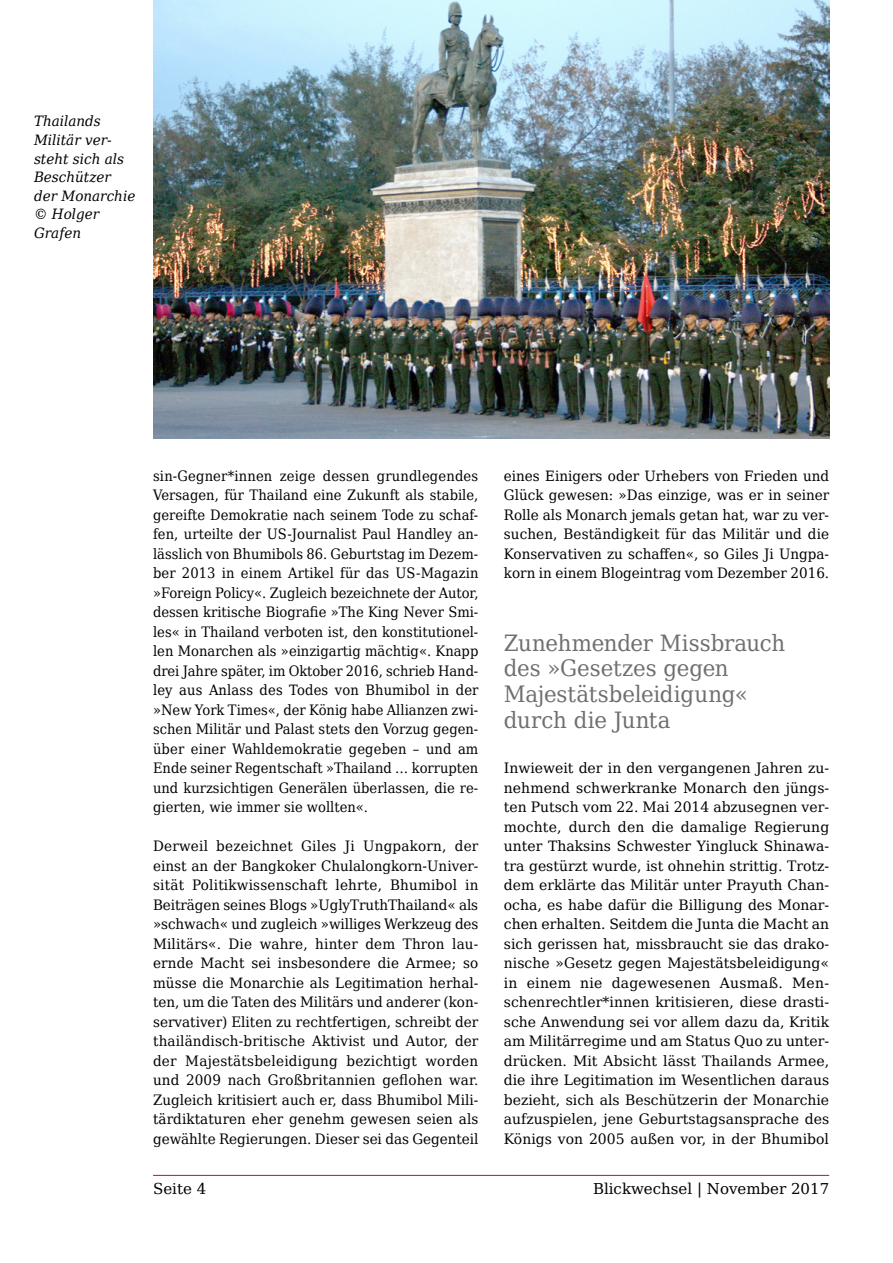
<style>
.page{position:relative;width:893px;height:1263px;background:#fff}
.page>*{position:absolute;margin:0;border:0;box-sizing:border-box;transform-origin:0 0}
.Zwischen_1{font:22.5px/25.7px "DejaVu Serif";letter-spacing:-.005em;color:#706f6f;scale:.95 1}
.t1{font:15px "DejaVu Serif 2";color:#000}
.t2{font:15px "DejaVu Serif";color:#000}
.B_1{font:14.25px/19.5px "DejaVu Serif";color:#000;text-align:justify;scale:.95 1}
.B_1_-A{font:14.25px/19.5px "DejaVu Serif";color:#000;text-align:justify}
.B_1-2{font:14.25px/19.5px "DejaVu Serif";color:#000;text-align:justify;scale:.92 1}
.t3{font:italic 14.25px/18.5px "DejaVu Serif";color:#000;scale:.95 1}
.s1{font-family:"DejaVu Serif 2"}
.s2{font-style:italic}
</style>
<div class="page">
<hr style="left:153px;top:1175px;width:676px;height:1px;background:#e3051b">
<img style="left:153px;top:0;width:676px;height:438px">
<p class="t3" style="left:34px;top:112px;width:108px">Thailands<br>Militär ver&shy;steht sich als<br>Beschützer der Monarchie © Holger<br>Grafen</p>
<p class="B_1-2" style="left:153px;top:466px;width:355px">sin-Gegner*innen zeige dessen grundlegendes Versagen, für Thailand eine Zukunft als stabile, gereifte Demokratie nach seinem Tode zu schaf&shy;fen, urteilte der US-Journalist Paul Handley an&shy;lässlich von Bhumibols 86. Geburtstag im Dezem&shy;ber 2013 in einem Artikel für das US-Magazin »Foreign Policy«. Zugleich bezeichnete der Autor, dessen kritische Biografie »The King Never Smi&shy;les« in Thailand verboten ist, den konstitutionel&shy;len Monarchen als »einzigartig mächtig«. Knapp drei Jahre später, im Oktober 2016, schrieb Hand&shy;<span class="s1">ley aus Anlass des Todes von Bhumibol in der </span>»New York Times«, der König habe Allianzen zwi&shy;schen Militär und Palast stets den Vorzug gegen&shy;über einer Wahldemokratie gegeben <span class="s2">–</span> <span class="s1">und am </span>Ende seiner Regentschaft »Thailand … korrupten und kurzsichtigen Generälen überlassen, die re&shy;gierten, wie immer sie wollten«.</p>
<p class="B_1" style="left:153px;top:836px;width:344px">Derweil bezeichnet Giles Ji Ungpakorn, der einst an der Bangkoker Chulalongkorn-Univer&shy;sität Politikwissenschaft lehrte, Bhumibol in Beiträgen seines Blogs »UglyTruthThailand« als »schwach« und zugleich »williges Werkzeug des Militärs«. Die wahre, hinter dem Thron lau&shy;<span class="s1">ernde Macht sei insbesondere die Armee; so müsse die Monarchie als Legitimation herhal&shy;</span>ten, um die Taten des Militärs und anderer (kon&shy;servativer) Eliten zu rechtfertigen, schreibt der thailändisch-britische Aktivist und Autor, der der Majestätsbeleidigung bezichtigt worden und 2009 nach Großbritannien geflohen war.<br>Zugleich kritisiert auch er, dass Bhumibol Mili&shy;<span class="s1">tärdiktaturen eher genehm gewesen seien als </span>gewählte Regierungen. Dieser sei das Gegenteil</p>
<p class="B_1" style="left:504px;top:465px;width:344px"><span class="s1">eines Einigers oder Urhebers von Frieden und </span>Glück gewesen: »Das einzige, was er in seiner Rolle als Monarch jemals getan hat, war zu ver&shy;suchen, Beständigkeit für das Militär und die Konservativen zu schaffen«, so Giles Ji Ungpa&shy;korn in einem Blogeintrag vom Dezember 2016.</p>
<h2 class="Zwischen_1" style="left:504px;top:629px;width:298px"><span class="s1">Zunehmender Missbrauch </span>des »Gesetzes gegen<br>Majestätsbeleidigung« <span class="s1">durch die Junta</span></h2>
<p class="B_1_-A" style="left:504px;top:758px;width:327px">Inwieweit der in den vergangenen Jahren zu&shy;<span class="s1">nehmend schwerkranke Monarch den jüngs&shy;</span>ten Putsch vom 22. Mai 2014 abzusegnen ver&shy;mochte, durch den die damalige Regierung <span class="s1">unter Thaksins Schwester Yingluck Shinawa&shy;</span>tra gestürzt wurde, ist ohnehin strittig. Trotz&shy;dem erklärte das Militär unter Prayuth Chan&shy;ocha, es habe dafür die Billigung des Monar&shy;<span class="s1">chen erhalten. Seitdem die Junta die Macht an </span>sich gerissen hat, missbraucht sie das drako&shy;nische »Gesetz gegen Majestätsbeleidigung« <span class="s1">in einem nie dagewesenen Ausmaß. Men&shy;</span>schenrechtler*innen kritisieren, diese drasti&shy;sche Anwendung sei vor allem dazu da, Kritik am Militärregime und am Status Quo zu unter&shy;drücken. Mit Absicht lässt Thailands Armee, <span class="s1">die ihre Legitimation im Wesentlichen daraus </span>bezieht, sich als Beschützerin der Monarchie aufzuspielen, jene Geburtstagsansprache des Königs von 2005 außen vor, in der Bhumibol</p>
<p class="t2" style="left:153px;top:1177px;width:55px">Seite 4</p>
<p class="t1" style="left:593px;top:1177px;width:238px">Blickwechsel | November 2017</p>
</div>
